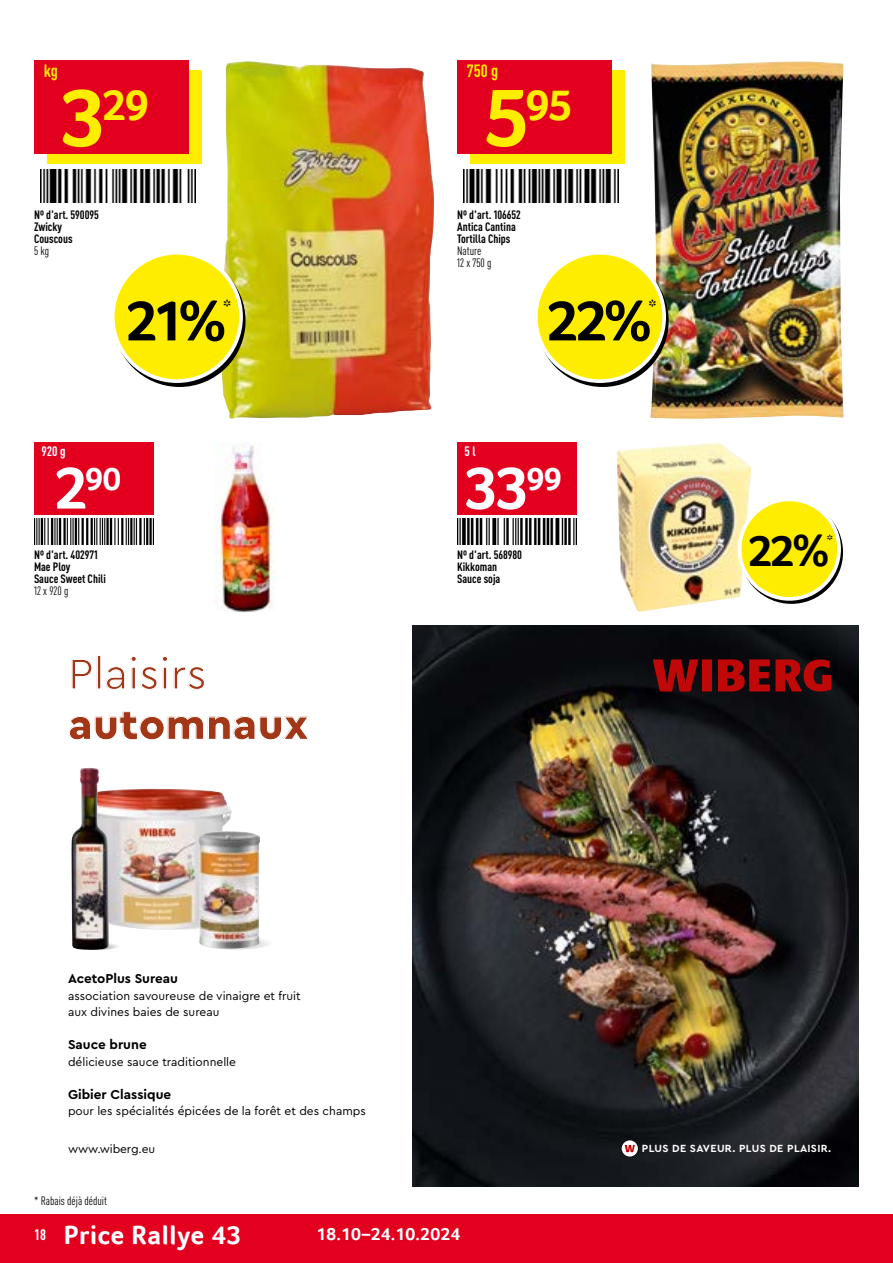
<style>
.page{position:relative;width:893px;height:1263px;background:#fff}
.page>*{position:absolute;margin:0;border:0;box-sizing:border-box;transform-origin:0 0}
.Preis_weiss{font:700 61.5px "Transgourmet";color:#fff}
.Rabattbutton{font:700 58.5px "Transgourmet";color:#000}
.Rabattbutton-2{font:700 45px "Transgourmet";color:#000}
.t1{font:900 44.7px/50.4px "Cera Pro";color:#a23717}
.Preis_HOT{font:700 44.55px "Transgourmet";color:#ffed00}
.Preis_weiss-2{font:700 33.3px "Transgourmet";color:#fff}
.t2{font:700 26.7px "Transgourmet";letter-spacing:.02em;color:#fff}
.Rabattbutton-3{font:700 19.5px "Transgourmet";color:#000}
.t3{font:700 18px "Transgourmet";letter-spacing:.01em;color:#fff}
.Unit_HOT{font:700 condensed 17.55px "DINOT";color:#ffed00}
.Rabattbutton-4{font:700 15px "Transgourmet";color:#000}
.t4{font:700 13.5px "Cera Pro";color:#000}
.Unit_weiss{font:700 condensed 13.5px "DINOT";color:#fff}
.t5{font:12px/16.5px "Cera Pro";color:#000}
.t6{font:700 condensed 12px/12px "DINOT";color:#000}
.t7{font:condensed 12px "DINOT";color:#000}
.t8{font:700 10.8px "Cera Pro";letter-spacing:.03em;color:#fff}
.s1{font-size:84px}
.s2{font-size:61.5px}
.s3{font-weight:400}
.s4{font-family:"DINOT";font-stretch:condensed;font-size:15px}
</style>
<div class="page">
<div style="left:0;top:1214px;width:893px;height:49px;background:#e3001f"></div>
<img style="left:412px;top:625px;width:447px;height:562px">
<div style="left:702px;top:659px;width:10px;height:32px;background:#c00808"></div>
<svg style="left:653px;top:659px;width:45px;height:32px"></svg>
<svg style="left:718px;top:659px;width:113px;height:32px"></svg>
<div style="left:618px;top:1137px;width:25px;height:24px;background:#000;opacity:.18"></div>
<svg style="left:622px;top:1140px;width:16px;height:16px"></svg>
<svg style="left:625px;top:1145px;width:10px;height:7px"></svg>
<img style="left:109px;top:789px;width:122px;height:140px">
<svg style="left:198px;top:935px;width:76px;height:15px"></svg>
<img style="left:199px;top:831px;width:61px;height:117px">
<svg style="left:72px;top:941px;width:48px;height:9px"></svg>
<img style="left:71px;top:768px;width:38px;height:182px">
<img style="left:220px;top:61px;width:215px;height:358px">
<img style="left:650px;top:61px;width:194px;height:358px">
<img style="left:215px;top:442px;width:62px;height:170px">
<img style="left:617px;top:442px;width:134px;height:170px">
<div style="left:47px;top:70px;width:155px;height:94px;background:#ffed00"></div>
<div style="left:34px;top:60px;width:155px;height:93px;background:#e3001f"></div>
<svg style="left:115px;top:257px;width:129px;height:128px"></svg>
<div style="left:113px;top:253px;width:128px;height:128px;background:#ffed00;border-radius:50%"></div>
<div style="left:111px;top:251px;width:132px;height:132px;border:4px solid #fff;border-radius:50%"></div>
<img style="left:40px;top:170px;width:155px;height:33px">
<div style="left:470px;top:70px;width:155px;height:94px;background:#ffed00"></div>
<div style="left:457px;top:60px;width:155px;height:93px;background:#e3001f"></div>
<svg style="left:538px;top:257px;width:129px;height:128px"></svg>
<div style="left:536px;top:253px;width:128px;height:128px;background:#ffed00;border-radius:50%"></div>
<div style="left:534px;top:251px;width:132px;height:132px;border:4px solid #fff;border-radius:50%"></div>
<img style="left:463px;top:170px;width:155px;height:33px">
<div style="left:34px;top:442px;width:119px;height:72px;background:#e3001f"></div>
<img style="left:34px;top:519px;width:119px;height:25px">
<div style="left:457px;top:442px;width:119px;height:72px;background:#e3001f"></div>
<div style="left:740px;top:499px;width:99px;height:100px;background:#ffed00;border-radius:50%"></div>
<div style="left:738px;top:497px;width:103px;height:104px;border:4px solid #fff;border-radius:50%"></div>
<img style="left:457px;top:519px;width:119px;height:25px">
<p class="Unit_HOT" style="left:44px;top:60px;width:16px">kg</p>
<p class="Preis_HOT" style="left:61px;top:79px;width:90px"><span class="s1">3</span>29</p>
<p class="t6" style="left:34px;top:208px;width:66px">Nº d'art. 590095</p>
<p class="t6" style="left:34px;top:220px;width:40px">Zwicky<br>Couscous</p>
<p class="t7" style="left:34px;top:243px;width:17px">5 kg</p>
<p class="Rabattbutton" style="left:125px;top:286px;width:103px">21%</p>
<p class="Rabattbutton-3" style="left:223px;top:295px;width:10px">*</p>
<p class="Unit_weiss" style="left:41px;top:443px;width:26px">920 g</p>
<p class="Preis_weiss-2" style="left:54px;top:459px;width:69px"><span class="s2">2</span>90</p>
<p class="t6" style="left:34px;top:548px;width:65px">Nº d'art. 402971</p>
<p class="t6" style="left:34px;top:560px;width:73px">Mae Ploy<br>Sauce Sweet Chili</p>
<p class="t7" style="left:34px;top:584px;width:36px">12 x 920 g</p>
<p class="t1" style="left:68px;top:647px;width:242px"><span class="s3">Plaisirs </span>automnaux</p>
<p class="Unit_HOT" style="left:467px;top:60px;width:33px">750 g</p>
<p class="Preis_HOT" style="left:484px;top:79px;width:90px"><span class="s1">5</span>95</p>
<p class="t6" style="left:457px;top:208px;width:65px">Nº d'art. 106652</p>
<p class="t6" style="left:457px;top:220px;width:60px">Antica Cantina<br>Tortilla Chips</p>
<p class="t7" style="left:457px;top:243px;width:26px">Nature</p>
<p class="t7" style="left:457px;top:255px;width:36px">12 x 750 g</p>
<p class="Rabattbutton" style="left:546px;top:286px;width:107px">22%</p>
<p class="Rabattbutton-3" style="left:648px;top:295px;width:10px">*</p>
<p class="Unit_weiss" style="left:465px;top:443px;width:13px">5 l</p>
<p class="Preis_weiss" style="left:465px;top:451px;width:99px">33<sup>99</sup></p>
<p class="t6" style="left:457px;top:548px;width:66px">Nº d'art. 568980</p>
<p class="t6" style="left:457px;top:560px;width:45px">Kikkoman<br>Sauce soja</p>
<p class="t4" style="left:68px;top:969px;width:112px">AcetoPlus Sureau</p>
<p class="t5" style="left:68px;top:987px;width:234px">association savoureuse de vinaigre et fruit aux divines baies de sureau</p>
<p class="t4" style="left:68px;top:1035px;width:80px">Sauce brune</p>
<p class="t5" style="left:68px;top:1053px;width:170px">délicieuse sauce traditionnelle</p>
<p class="t4" style="left:68px;top:1085px;width:105px">Gibier Classique</p>
<p class="t5" style="left:68px;top:1102px;width:299px">pour les spécialités épicées de la forêt et des champs</p>
<p class="Rabattbutton-2" style="left:748px;top:524px;width:83px">22%</p>
<p class="Rabattbutton-4" style="left:827px;top:531px;width:8px">*</p>
<p class="t5" style="left:68px;top:1140px;width:89px">www.wiberg.eu</p>
<p class="t8" style="left:642px;top:1141px;width:191px">PLUS DE SAVEUR. PLUS DE PLAISIR.</p>
<p class="t7" style="left:34px;top:1194px;width:75px">* Rabais déjà déduit</p>
<p class="t2" style="left:34px;top:1220px;width:209px"><span class="s4">18</span> Price Rallye 43</p>
<p class="t3" style="left:316px;top:1224px;width:145px">18.10–24.10.2024</p>
</div>
